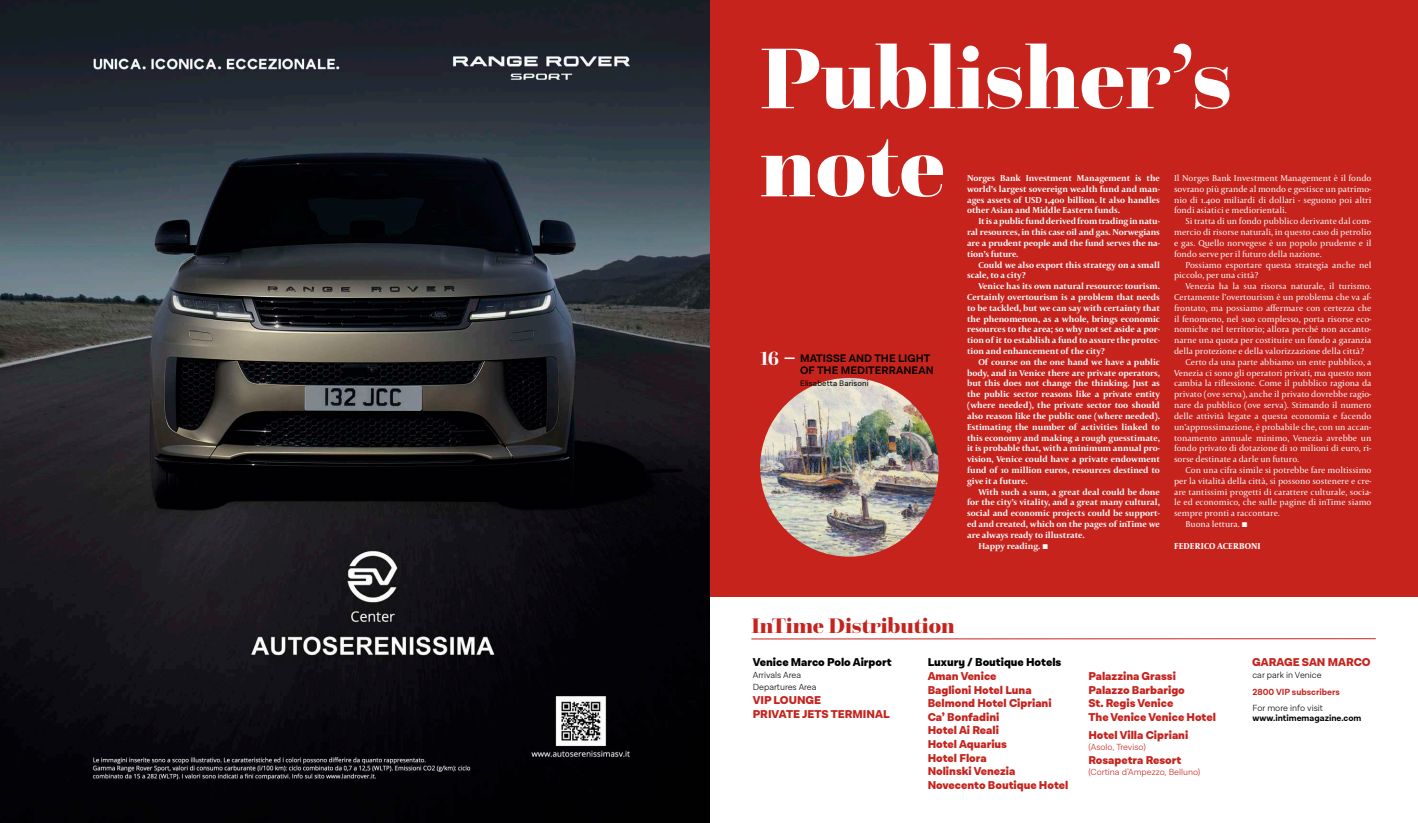
<style>
.page{position:relative;width:1418px;height:823px;background:#fff}
.page>*{position:absolute;margin:0;border:0;box-sizing:border-box;transform-origin:0 0}
.t1{font:900 90px/88px "Questa Grande";color:#fff}
.t2{font:900 22px "Questa Grande";color:#c6231d}
.t3{font:900 11.5px/13.6px "Lota Grotesque Alt 3";color:#c6231d}
.t4{font:900 11.5px "Lota Grotesque Alt 3";color:#000}
.t5{font:700 11px/12px "Lota Grotesque Alt 3";letter-spacing:.005em;color:#000}
.t6{font:9px/10.8px "Capitolium 2";color:#fff;text-align:justify}
.t7{font:700 9px/10.8px "Capitolium 2";color:#fff;text-align:justify}
.t8{font:300 9px/12.2px "Lota Grotesque Alt 3";color:#000}
.t9{font:300 9px "Lota Grotesque Alt 3";color:#c6231d}
.t10{font:700 9px "Lota Grotesque Alt 3";color:#000}
.t11{font:700 9px "Lota Grotesque Alt 3";color:#c6231d}
.t12{font:700 8.8px "Capitolium News 2";letter-spacing:.015em;color:#fff}
.t13{font:8px "Lota Grotesque Alt 3";letter-spacing:.015em;color:#000}
.s1{font-family:"Lin Libertine O";font-weight:400;font-size:11px}
.s2{font-family:"Lin Libertine O";font-size:11px}
.s3{font-family:"Questa Grande";font-size:20px;color:#fff}
</style>
<div class="page">
<div style="left:709px;top:0;width:708px;height:596px;background:#c6231d"></div>
<img style="left:0;top:0;width:709px;height:822px">
<img style="left:760px;top:377px;width:178px;height:179px;border-radius:89px">
<hr style="left:751px;top:638px;width:624px;height:1px;background:#c6231d">
<h1 class="t1" style="left:760px;top:33px;width:473px">Publisher’s note</h1>
<p class="t7" style="left:967px;top:172px;width:194px">Norges Bank Investment Management is the world’s largest sovereign wealth fund and man&shy;ages assets of USD 1,400 billion. It also handles other Asian and Middle Eastern funds.</p>
<p class="t7" style="left:967px;top:215px;width:194px;text-indent:11px">It is a public fund derived from trading in natu&shy;ral resources, in this case oil and gas. Norwegians are a prudent people and the fund serves the na&shy;tion’s future.</p>
<p class="t7" style="left:967px;top:259px;width:194px;text-indent:11px">Could we also export this strategy on a small scale, to a city?</p>
<p class="t7" style="left:967px;top:280px;width:194px;text-indent:11px">Venice has its own natural resource: tourism.<br>Certainly overtourism is a problem that needs to be tackled, but we can say with certainty that the phenomenon, as a whole, brings economic resources to the area; so why not set aside a por&shy;tion of it to establish a fund to assure the protec&shy;tion and enhancement of the city?</p>
<p class="t7" style="left:967px;top:356px;width:194px;text-indent:11px">Of course on the one hand we have a public body, and in Venice there are private operators, but this does not change the thinking. Just as the public sector reasons like a private entity (where needed), the private sector too should also reason like the public one (where needed).<br>Estimating the number of activities linked to this economy and making a rough guesstimate, it is probable that, with a minimum annual pro&shy;vision, Venice could have a private endowment fund of 10 million euros, resources destined to give it a future.</p>
<p class="t7" style="left:978px;top:485px;width:183px">With such a sum, a great deal could be done</p>
<p class="t7" style="left:967px;top:496px;width:194px">for the city’s vitality, and a great many cultural,</p>
<p class="t7" style="left:967px;top:507px;width:194px">social and economic projects could be support-</p>
<p class="t7" style="left:967px;top:518px;width:194px">ed and created, which on the pages of inTime we</p>
<p class="t7" style="left:967px;top:529px;width:119px">are always ready to illustrate.</p>
<p class="t7" style="left:978px;top:539px;width:71px">Happy reading. <span class="s1">■</span></p>
<p class="t12" style="left:1174px;top:539px;width:88px">FEDERICO ACERBONI</p>
<p class="t6" style="left:1174px;top:172px;width:199px">Il Norges Bank Investment Management è il fondo sovrano più grande al mondo e gestisce un patrimo&shy;nio di 1.400 miliardi di dollari - seguono poi altri fondi asiatici e mediorientali.</p>
<p class="t6" style="left:1174px;top:215px;width:199px;text-indent:11px">Si tratta di un fondo pubblico derivante dal com&shy;mercio di risorse naturali, in questo caso di petrolio e gas. Quello norvegese è un popolo prudente e il fondo serve per il futuro della nazione.</p>
<p class="t6" style="left:1174px;top:259px;width:199px;text-indent:11px">Possiamo esportare questa strategia anche nel piccolo, per una città?</p>
<p class="t6" style="left:1185px;top:280px;width:187px">Venezia ha la sua risorsa naturale, il turismo.</p>
<p class="t6" style="left:1174px;top:291px;width:199px">Certamente l’overtourism è un problema che va af-</p>
<p class="t6" style="left:1174px;top:302px;width:199px">frontato, ma possiamo affermare con certezza che</p>
<p class="t6" style="left:1174px;top:313px;width:199px">il fenomeno, nel suo complesso, porta risorse eco-</p>
<p class="t6" style="left:1174px;top:323px;width:199px">nomiche nel territorio; allora perché non accanto-</p>
<p class="t6" style="left:1174px;top:334px;width:199px">narne una quota per costituire un fondo a garanzia</p>
<p class="t6" style="left:1174px;top:345px;width:191px">della protezione e della valorizzazione della città?</p>
<p class="t6" style="left:1185px;top:356px;width:187px">Certo da una parte abbiamo un ente pubblico, a</p>
<p class="t6" style="left:1174px;top:367px;width:199px">Venezia ci sono gli operatori privati, ma questo non</p>
<p class="t6" style="left:1174px;top:377px;width:199px">cambia la riflessione. Come il pubblico ragiona da</p>
<p class="t6" style="left:1174px;top:388px;width:199px">privato (ove serva), anche il privato dovrebbe ragio-</p>
<p class="t6" style="left:1174px;top:399px;width:199px">nare da pubblico (ove serva). Stimando il numero</p>
<p class="t6" style="left:1174px;top:410px;width:199px">delle attività legate a questa economia e facendo</p>
<p class="t6" style="left:1174px;top:421px;width:199px">un’approssimazione, è probabile che, con un accan-</p>
<p class="t6" style="left:1174px;top:431px;width:199px">tonamento annuale minimo, Venezia avrebbe un</p>
<p class="t6" style="left:1174px;top:442px;width:199px">fondo privato di dotazione di 10 milioni di euro, ri-</p>
<p class="t6" style="left:1174px;top:453px;width:126px">sorse destinate a darle un futuro.</p>
<p class="t6" style="left:1185px;top:464px;width:187px">Con una cifra simile si potrebbe fare moltissimo</p>
<p class="t6" style="left:1174px;top:475px;width:199px">per la vitalità della città, si possono sostenere e cre-</p>
<p class="t6" style="left:1174px;top:485px;width:199px">are tantissimi progetti di carattere culturale, socia-</p>
<p class="t6" style="left:1174px;top:496px;width:199px">le ed economico, che sulle pagine di inTime siamo</p>
<p class="t6" style="left:1174px;top:507px;width:107px">sempre pronti a raccontare.</p>
<p class="t6" style="left:1185px;top:518px;width:64px">Buona lettura. <span class="s2">■</span></p>
<p class="t5" style="left:800px;top:352px;width:135px;text-indent:-40px"><span class="s3">16 –</span> MATISSE AND THE LIGHT<br>OF THE MEDITERRANEAN</p>
<p class="t13" style="left:800px;top:378px;width:70px">Elisabetta Barisoni</p>
<h2 class="t2" style="left:751px;top:611px;width:205px">InTime Distribution</h2>
<p class="t4" style="left:927px;top:654px;width:135px">Luxury / Boutique Hotels</p>
<p class="t3" style="left:1252px;top:655px;width:120px">GARAGE SAN MARCO</p>
<p class="t8" style="left:1252px;top:668px;width:70px">car park in Venice</p>
<p class="t11" style="left:1252px;top:686px;width:89px">2800 VIP subscribers</p>
<p class="t8" style="left:1252px;top:701px;width:72px">For more info visit</p>
<p class="t10" style="left:1252px;top:711px;width:110px">www.intimemagazine.com</p>
<p class="t4" style="left:752px;top:654px;width:140px">Venice Marco Polo Airport</p>
<p class="t3" style="left:927px;top:669px;width:142px">Aman Venice<br>Baglioni Hotel Luna<br>Belmond Hotel Cipriani<br>Ca’ Bonfadini<br>Hotel Ai Reali<br>Hotel Aquarius<br>Hotel Flora<br>Nolinski Venezia<br>Novecento Boutique Hotel</p>
<p class="t3" style="left:1088px;top:669px;width:129px">Palazzina Grassi<br>Palazzo Barbarigo<br>St. Regis Venice<br>The Venice Venice Hotel</p>
<p class="t8" style="left:752px;top:668px;width:65px">Arrivals Area<br>Departures Area</p>
<p class="t3" style="left:752px;top:693px;width:138px">VIP LOUNGE<br>PRIVATE JETS TERMINAL</p>
<p class="t3" style="left:1088px;top:728px;width:101px">Hotel Villa Cipriani</p>
<p class="t9" style="left:1088px;top:741px;width:59px">(Asolo, Treviso)</p>
<p class="t3" style="left:1088px;top:753px;width:94px">Rosapetra Resort</p>
<p class="t9" style="left:1088px;top:767px;width:113px">(Cortina d’Ampezzo, Belluno)</p>
</div>
